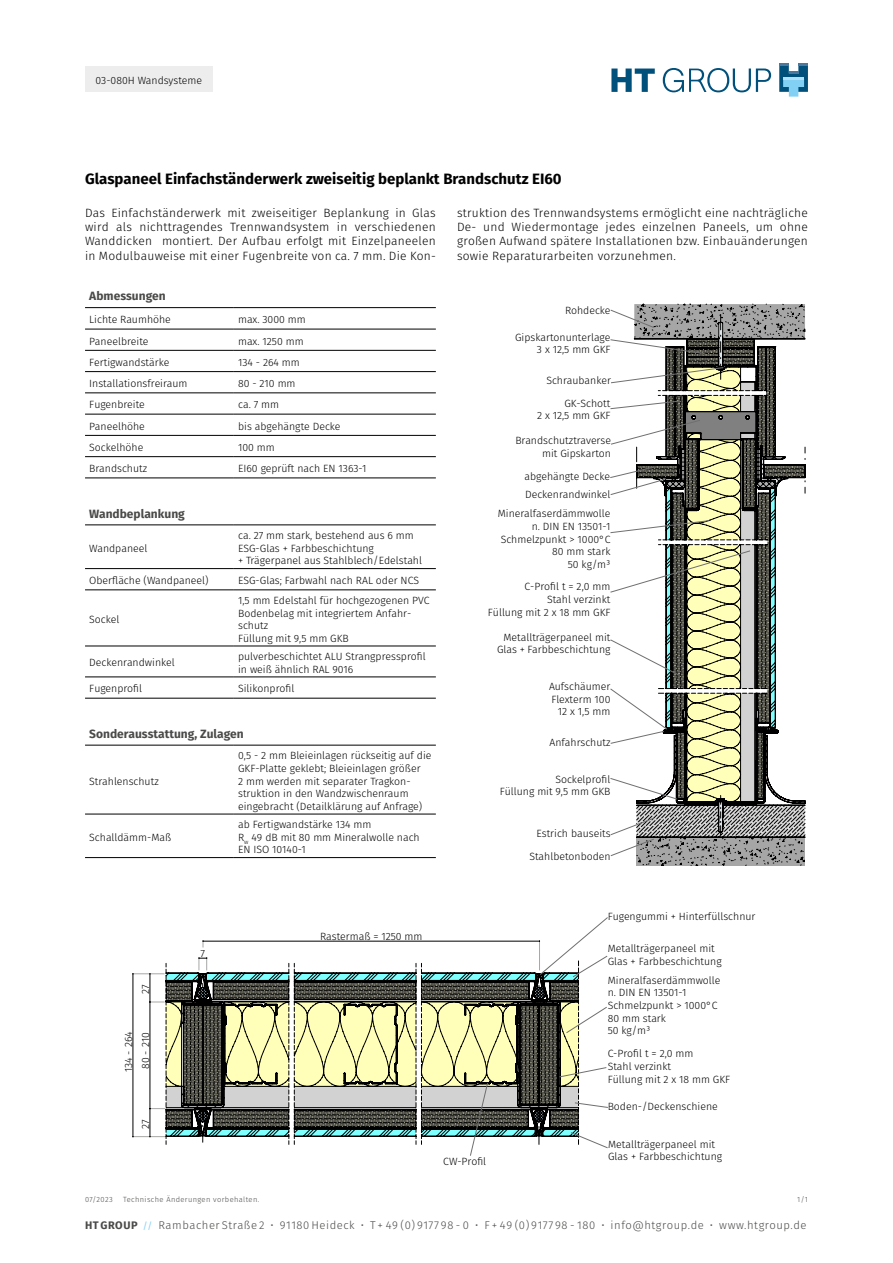
<style>
.page{position:relative;width:893px;height:1263px;background:#fff}
.page>*{position:absolute;margin:0;border:0;box-sizing:border-box;transform-origin:0 0}
.t1{font:700 15px "Fira Sans";color:#000}
.t2{font:300 12px/14.4px "Fira Sans";letter-spacing:.02em;color:#000;text-align:justify}
.t3{font:700 12px "Fira Sans";color:#4a4a49}
.t4{font:300 11.25px "Fira Sans";letter-spacing:.05em;color:#4a4a49}
.t5{font:300 10.5px/12.6px "Fira Sans";color:#000}
.t6{font:300 7.5px "Fira Sans";letter-spacing:.05em;color:#4a4a49}
.s1{font-weight:700;font-size:10.95px}
.s2{font-weight:400;font-size:9.3px;color:#83d0f5}
</style>
<div class="page">
<svg style="left:779px;top:64px;width:29px;height:33px"></svg>
<hr style="left:783px;top:77px;width:21px;height:3px;background:#afdff9">
<svg style="left:611px;top:69px;width:44px;height:23px"></svg>
<svg style="left:663px;top:68px;width:108px;height:24px"></svg>
<hr style="left:132px;top:1136px;width:33px;height:1px;background:#a7a7a6">
<hr style="left:132px;top:973px;width:33px;height:1px;background:#a7a7a6">
<hr style="left:133px;top:974px;width:1px;height:163px;background:#000">
<svg style="left:149px;top:917px;width:459px;height:239px"></svg>
<svg style="left:610px;top:304px;width:195px;height:552px"></svg>
<svg style="left:85px;top:525px;width:351px;height:173px"></svg>
<hr style="left:85px;top:568px;width:149px;height:1px;background:#000">
<hr style="left:234px;top:568px;width:202px;height:1px;background:#000">
<hr style="left:85px;top:646px;width:149px;height:1px;background:#000">
<hr style="left:234px;top:646px;width:202px;height:1px;background:#000">
<hr style="left:85px;top:677px;width:149px;height:1px;background:#000">
<hr style="left:85px;top:590px;width:149px;height:1px;background:#000">
<hr style="left:234px;top:590px;width:202px;height:1px;background:#000">
<hr style="left:234px;top:677px;width:202px;height:1px;background:#000">
<hr style="left:85px;top:698px;width:149px;height:1px;background:#000">
<hr style="left:234px;top:698px;width:202px;height:1px;background:#000">
<hr style="left:85px;top:524px;width:149px;height:1px;background:#000">
<hr style="left:234px;top:524px;width:202px;height:1px;background:#000">
<div style="left:85px;top:66px;width:128px;height:25px;background:#ededed"></div>
<svg style="left:85px;top:308px;width:351px;height:170px"></svg>
<hr style="left:85px;top:329px;width:149px;height:1px;background:#000">
<hr style="left:234px;top:329px;width:202px;height:1px;background:#000">
<hr style="left:85px;top:371px;width:149px;height:1px;background:#000">
<hr style="left:234px;top:371px;width:202px;height:1px;background:#000">
<hr style="left:85px;top:393px;width:149px;height:1px;background:#000">
<hr style="left:234px;top:393px;width:202px;height:1px;background:#000">
<hr style="left:85px;top:414px;width:149px;height:1px;background:#000">
<hr style="left:85px;top:350px;width:149px;height:1px;background:#000">
<hr style="left:234px;top:350px;width:202px;height:1px;background:#000">
<hr style="left:234px;top:414px;width:202px;height:1px;background:#000">
<hr style="left:85px;top:435px;width:149px;height:1px;background:#000">
<hr style="left:234px;top:435px;width:202px;height:1px;background:#000">
<hr style="left:85px;top:307px;width:149px;height:1px;background:#000">
<hr style="left:234px;top:307px;width:202px;height:1px;background:#000">
<hr style="left:85px;top:456px;width:149px;height:1px;background:#000">
<hr style="left:234px;top:456px;width:202px;height:1px;background:#000">
<hr style="left:85px;top:478px;width:149px;height:1px;background:#000">
<hr style="left:234px;top:478px;width:202px;height:1px;background:#000">
<svg style="left:85px;top:813px;width:351px;height:1px"></svg>
<hr style="left:85px;top:814px;width:149px;height:1px;background:#000">
<hr style="left:234px;top:814px;width:202px;height:1px;background:#000">
<hr style="left:85px;top:857px;width:149px;height:1px;background:#000">
<hr style="left:234px;top:857px;width:202px;height:1px;background:#000">
<hr style="left:85px;top:745px;width:149px;height:1px;background:#000">
<hr style="left:234px;top:745px;width:202px;height:1px;background:#000">
<p class="t5" style="left:96px;top:74px;width:108px">03-080H Wandsysteme</p>
<h1 class="t1" style="left:85px;top:166px;width:478px">Glaspaneel Einfachständerwerk zweiseitig beplankt Brandschutz EI60</h1>
<p class="t2" style="left:85px;top:205px;width:352px">Das Einfachständerwerk mit zweiseitiger Beplankung in Glas wird als nichttragendes Trennwandsystem in verschiedenen Wanddicken montiert. Der Aufbau erfolgt mit Einzelpaneelen in Modulbauweise mit einer Fugenbreite von ca. 7 mm. Die Kon-</p>
<p class="t2" style="left:457px;top:205px;width:352px">struktion des Trennwandsystems ermöglicht eine nachträgliche De- und Wiedermontage jedes einzelnen Paneels, um ohne großen Aufwand spätere Installationen bzw. Einbauänderungen sowie Reparaturarbeiten vorzunehmen.</p>
<p class="t3" style="left:89px;top:286px;width:78px">Abmessungen</p>
<p class="t5" style="left:89px;top:313px;width:83px">Lichte Raumhöhe</p>
<p class="t5" style="left:238px;top:313px;width:69px">max. 3000 mm</p>
<p class="t5" style="left:89px;top:335px;width:61px">Paneelbreite</p>
<p class="t5" style="left:238px;top:335px;width:67px">max. 1250 mm</p>
<p class="t5" style="left:89px;top:356px;width:82px">Fertigwandstärke</p>
<p class="t5" style="left:238px;top:356px;width:63px">134 - 264 mm</p>
<p class="t5" style="left:89px;top:377px;width:100px">Installationsfreiraum</p>
<p class="t5" style="left:238px;top:377px;width:59px">80 - 210 mm</p>
<p class="t5" style="left:89px;top:398px;width:57px">Fugenbreite</p>
<p class="t5" style="left:238px;top:398px;width:43px">ca. 7 mm</p>
<p class="t5" style="left:89px;top:420px;width:57px">Paneelhöhe</p>
<p class="t5" style="left:238px;top:420px;width:104px">bis abgehängte Decke</p>
<p class="t5" style="left:89px;top:441px;width:56px">Sockelhöhe</p>
<p class="t5" style="left:238px;top:441px;width:38px">100 mm</p>
<p class="t5" style="left:89px;top:462px;width:60px">Brandschutz</p>
<p class="t5" style="left:238px;top:462px;width:130px">EI60 geprüft nach EN 1363-1</p>
<p class="t3" style="left:89px;top:503px;width:97px">Wandbeplankung</p>
<p class="t5" style="left:89px;top:542px;width:60px">Wandpaneel</p>
<p class="t5" style="left:238px;top:529px;width:185px">ca. 27 mm stark, bestehend aus 6 mm<br>ESG-Glas + Farbbeschichtung<br>+ Trägerpanel aus Stahlblech/Edelstahl</p>
<p class="t5" style="left:89px;top:574px;width:121px">Oberfläche (Wandpaneel)</p>
<p class="t5" style="left:238px;top:574px;width:182px">ESG-Glas; Farbwahl nach RAL oder NCS</p>
<p class="t5" style="left:89px;top:613px;width:32px">Sockel</p>
<p class="t5" style="left:238px;top:594px;width:193px">1,5 mm Edelstahl für hochgezogenen PVC<br>Bodenbelag mit integriertem Anfahr&shy;schutz<br>Füllung mit 9,5 mm GKB</p>
<p class="t5" style="left:89px;top:656px;width:87px">Deckenrandwinkel</p>
<p class="t5" style="left:238px;top:650px;width:189px">pulverbeschichtet ALU Strangpressprofil in weiß ähnlich RAL 9016</p>
<p class="t5" style="left:89px;top:682px;width:54px">Fugenprofil</p>
<p class="t5" style="left:238px;top:682px;width:58px">Silikonprofil</p>
<p class="t3" style="left:89px;top:724px;width:156px">Sonderausstattung, Zulagen</p>
<p class="t5" style="left:89px;top:774px;width:71px">Strahlenschutz</p>
<p class="t5" style="left:238px;top:749px;width:195px">0,5 - 2 mm Bleieinlagen rückseitig auf die GKF-Platte geklebt; Bleieinlagen größer<br>2 mm werden mit separater Tragkon&shy;struktion in den Wandzwischenraum eingebracht (Detailklärung auf Anfrage)</p>
<p class="t5" style="left:89px;top:831px;width:84px">Schalldämm-Maß</p>
<p class="t5" style="left:238px;top:818px;width:183px">ab Fertigwandstärke 134 mm<br>R<sub>w</sub> 49 dB mit 80 mm Mineralwolle nach<br>EN ISO 10140-1</p>
<p class="t5" style="left:565px;top:304px;width:47px">Rohdecke</p>
<p class="t5" style="left:515px;top:331px;width:97px;text-align:right">Gipskartonunterlage<br>3 x 12,5 mm GKF</p>
<p class="t5" style="left:546px;top:374px;width:66px">Schraubanker</p>
<p class="t5" style="left:537px;top:397px;width:75px;text-align:right">GK-Schott<br>2 x 12,5 mm GKF</p>
<p class="t5" style="left:515px;top:434px;width:97px;text-align:right">Brandschutztraverse mit Gipskarton</p>
<p class="t5" style="left:524px;top:470px;width:87px">abgehängte Decke</p>
<p class="t5" style="left:525px;top:488px;width:87px">Deckenrandwinkel</p>
<p class="t5" style="left:498px;top:507px;width:114px;text-align:right">Mineralfaserdämmwolle n. DIN EN 13501-1<br>Schmelzpunkt &gt; 1000°C<br>80 mm stark<br>50 kg/m³</p>
<p class="t5" style="left:488px;top:580px;width:124px;text-align:right">C-Profil t = 2,0 mm<br>Stahl verzinkt<br>Füllung mit 2 x 18 mm GKF</p>
<p class="t5" style="left:497px;top:631px;width:115px;text-align:center">Metallträgerpaneel mit<br>Glas + Farbbeschichtung</p>
<p class="t5" style="left:549px;top:680px;width:63px;text-align:right">Aufschäumer<br>Flexterm 100<br>12 x 1,5 mm</p>
<p class="t5" style="left:549px;top:735px;width:63px">Anfahrschutz</p>
<p class="t5" style="left:500px;top:773px;width:112px;text-align:right">Sockelprofil<br>Füllung mit 9,5 mm GKB</p>
<p class="t5" style="left:529px;top:822px;width:83px;line-height:22.2px;text-align:right">Estrich bauseits<br>Stahlbetonboden</p>
<p class="t5" style="left:139px;top:994px;width:11px;rotate:-90deg">27</p>
<p class="t5" style="left:122px;top:1072px;width:42px;rotate:-90deg">134 - 264</p>
<p class="t5" style="left:139px;top:1069px;width:38px;rotate:-90deg">80 - 210</p>
<p class="t5" style="left:139px;top:1129px;width:11px;rotate:-90deg">27</p>
<p class="t5" style="left:201px;top:947px;width:6px">7</p>
<p class="t5" style="left:320px;top:930px;width:104px">Rastermaß = 1250 mm</p>
<p class="t5" style="left:443px;top:1155px;width:44px">CW-Profil</p>
<p class="t5" style="left:608px;top:910px;width:149px">Fugengummi + Hinterfüllschnur</p>
<p class="t5" style="left:608px;top:942px;width:115px">Metallträgerpaneel mit<br>Glas + Farbbeschichtung</p>
<p class="t5" style="left:608px;top:974px;width:114px">Mineralfaserdämmwolle n. DIN EN 13501-1<br>Schmelzpunkt &gt; 1000°C<br>80 mm stark<br>50 kg/m³</p>
<p class="t5" style="left:608px;top:1047px;width:124px">C-Profil t = 2,0 mm<br>Stahl verzinkt<br>Füllung mit 2 x 18 mm GKF</p>
<p class="t5" style="left:608px;top:1099px;width:112px">Boden-/Deckenschiene</p>
<p class="t5" style="left:608px;top:1138px;width:115px">Metallträgerpaneel mit<br>Glas + Farbbeschichtung</p>
<p class="t6" style="left:123px;top:1194px;width:137px">Technische Änderungen vorbehalten.</p>
<p class="t6" style="left:797px;top:1194px;width:12px">1/1</p>
<p class="t4" style="left:85px;top:1217px;width:723px"><span class="s1">HT GROUP</span> <span class="s2">//</span> Rambacher Straße 2 • 91180 Heideck • T + 49 (0) 9177 98 - 0 • F + 49 (0) 9177 98 - 180 • info@htgroup.de • www.htgroup.de</p>
<p class="t6" style="left:85px;top:1194px;width:29px">07/2023</p>
</div>
